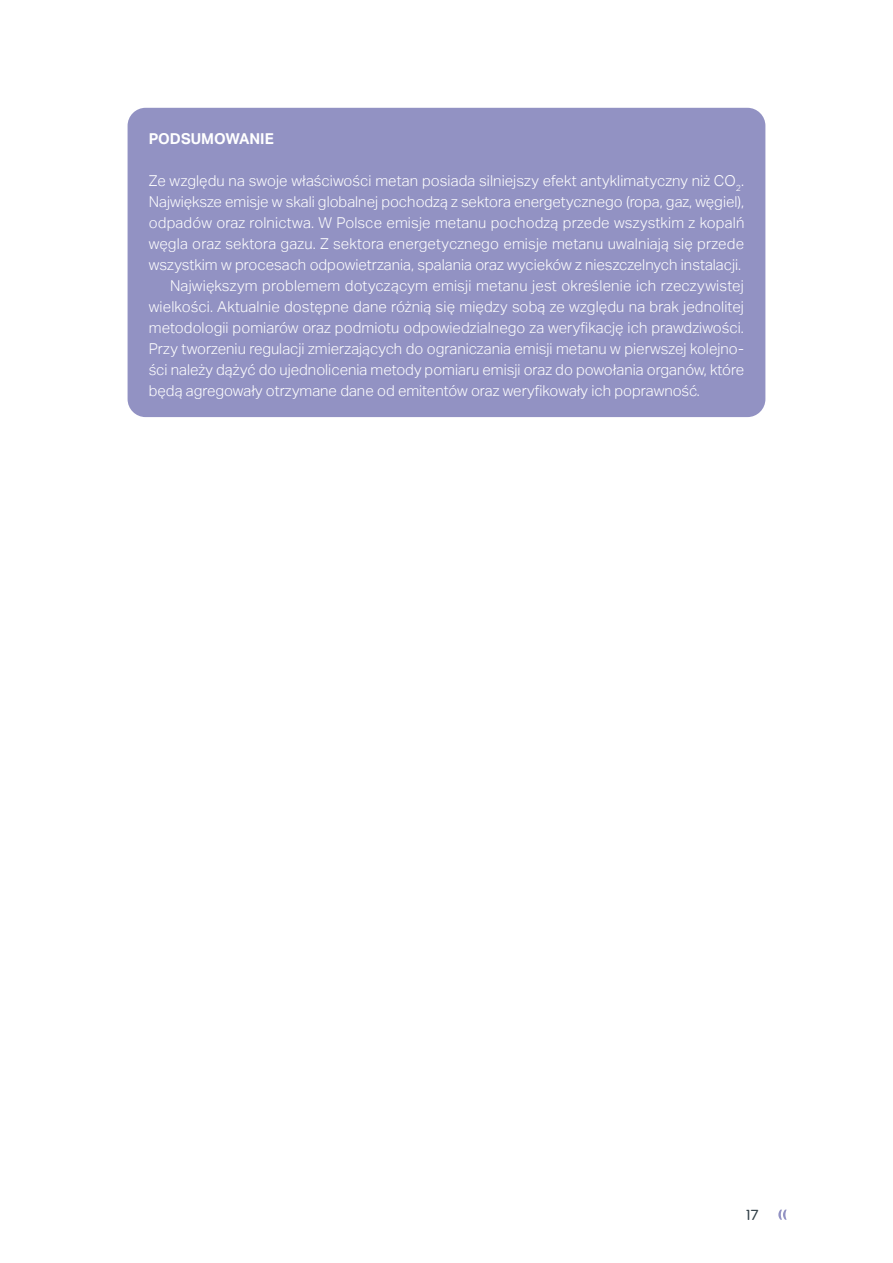
<style>
.page{position:relative;width:893px;height:1263px;background:#fff}
.page>*{position:absolute;margin:0;border:0;box-sizing:border-box;transform-origin:0 0}
._01_BODY_TEXT{font:300 15px/21px "Aktiv Grotesk";color:#fff;text-align:justify}
._01_TEXT_AKAPIT{font:300 15px/21px "Aktiv Grotesk";letter-spacing:.005em;color:#fff}
.TYTUŁ_1_1_1{font:700 15px "Aktiv Grotesk";color:#fff}
.t1{font:300 15px "Merge";color:#334149}
</style>
<div class="page">
<svg style="left:778px;top:1209px;width:9px;height:11px"></svg>
<div style="left:128px;top:108px;width:637px;height:309px;background:#9292c3;border-radius:18px"></div>
<p class="TYTUŁ_1_1_1" style="left:149px;top:130px;width:126px">PODSUMOWANIE</p>
<p class="_01_TEXT_AKAPIT" style="left:149px;top:170px;width:597px">Ze względu na swoje właściwości metan posiada silniejszy efekt antyklimatyczny niż CO<sub>2</sub>.<br>Największe emisje w skali globalnej pochodzą z sektora energetycznego (ropa, gaz, węgiel), odpadów oraz rolnictwa. W Polsce emisje metanu pochodzą przede wszystkim z kopalń węgla oraz sektora gazu. Z sektora energetycznego emisje metanu uwalniają się przede wszystkim w procesach odpowietrzania, spalania oraz wycieków z nieszczelnych instalacji.</p>
<p class="_01_BODY_TEXT" style="left:149px;top:275px;width:597px;text-indent:21px">Największym problemem dotyczącym emisji metanu jest określenie ich rzeczywistej wielkości. Aktualnie dostępne dane różnią się między sobą ze względu na brak jednolitej metodologii pomiarów oraz podmiotu odpowiedzialnego za weryfikację ich prawdziwości.<br>Przy tworzeniu regulacji zmierzających do ograniczania emisji metanu w pierwszej kolejno&shy;ści należy dążyć do ujednolicenia metody pomiaru emisji oraz do powołania organów, które będą agregowały otrzymane dane od emitentów oraz weryfikowały ich poprawność.</p>
<p class="t1" style="left:745px;top:1206px;width:15px">17</p>
</div>
